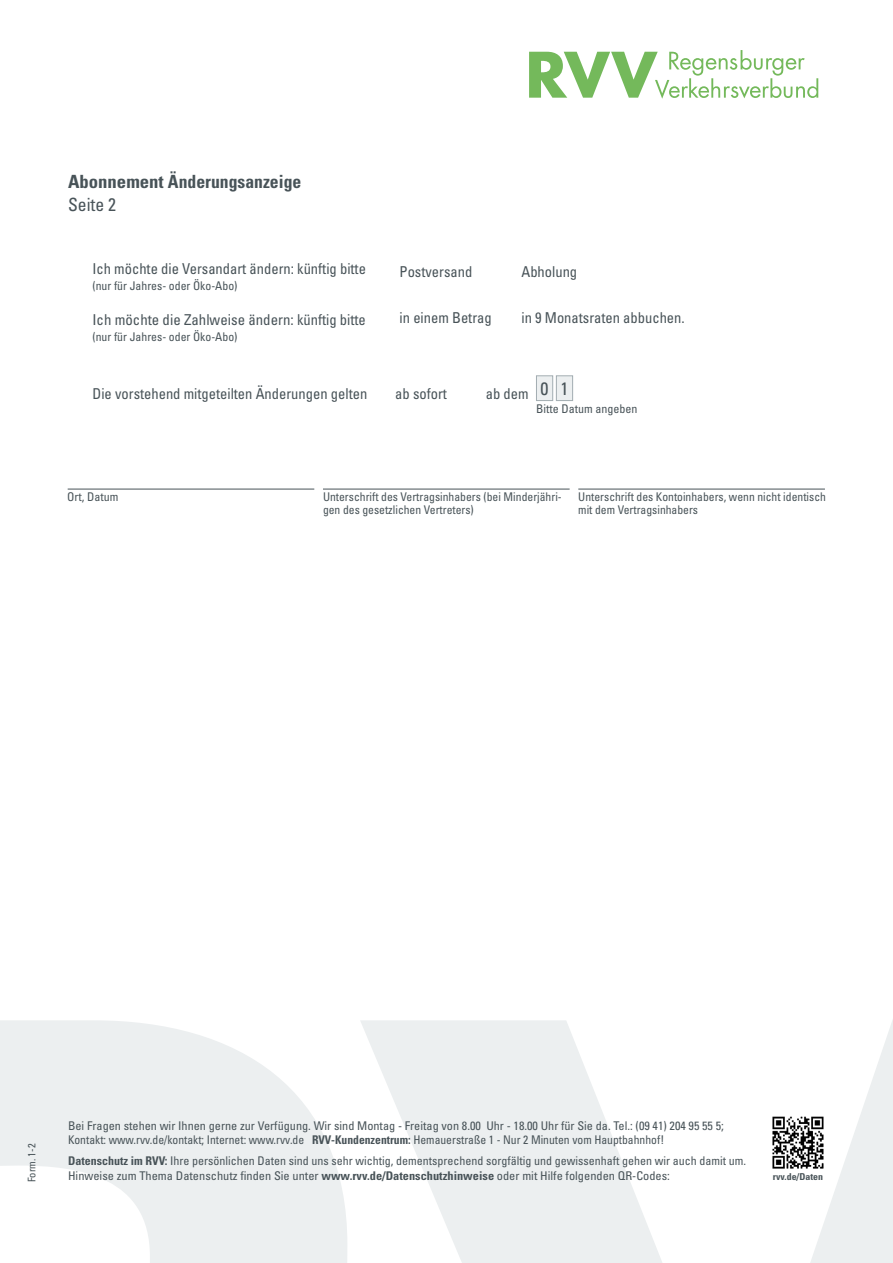
<style>
.page{position:relative;width:893px;height:1263px;background:#fff}
.page>*{position:absolute;margin:0;border:0;box-sizing:border-box;transform-origin:0 0}
.t1{font:700 condensed 18.15px "Univers LT Std";color:#485358}
.t2{font:condensed 18.15px "Univers LT Std";color:#485358}
.t3{font:condensed 15px "Univers LT Std";color:#485358}
.t4{font:condensed 12px/13.5px "Univers LT Std";color:#485358}
.t5{font:condensed 10.5px "Univers LT Std";color:#485358}
.t6{font:700 condensed 9.45px "Univers LT Std";color:#485358;scale:1.04 1}
.s1{font-weight:700}
</style>
<div class="page">
<hr style="left:68px;top:489px;width:246px;height:1px;background:#485358">
<hr style="left:323px;top:489px;width:247px;height:1px;background:#485358">
<hr style="left:578px;top:489px;width:247px;height:1px;background:#485358">
<div style="left:536px;top:376px;width:17px;height:25px;background:#eceff0"></div>
<div style="left:536px;top:375px;width:17px;height:26px;border:1px solid #a3adb2"></div>
<div style="left:556px;top:376px;width:17px;height:25px;background:#eceff0"></div>
<div style="left:556px;top:375px;width:17px;height:26px;border:1px solid #a3adb2"></div>
<svg style="left:529px;top:50px;width:289px;height:49px"></svg>
<svg style="left:810px;top:1020px;width:83px;height:243px"></svg>
<svg style="left:360px;top:1020px;width:302px;height:243px;fill:#eceff0"></svg>
<svg style="left:0;top:1020px;width:347px;height:243px;fill:#eceff0"></svg>
<img style="left:772px;top:1109px;width:59px;height:66px">
<h1 class="t1" style="left:68px;top:171px;width:235px">Abonnement Änderungsanzeige</h1>
<h1 class="t2" style="left:68px;top:193px;width:50px">Seite 2</h1>
<p class="t3" style="left:92px;top:259px;width:275px">Ich möchte die Versandart ändern: künftig bitte</p>
<p class="t4" style="left:92px;top:279px;width:147px">(nur für Jahres- oder Öko-Abo)</p>
<p class="t3" style="left:92px;top:310px;width:275px">Ich möchte die Zahlweise ändern: künftig bitte</p>
<p class="t4" style="left:92px;top:330px;width:147px">(nur für Jahres- oder Öko-Abo)</p>
<p class="t3" style="left:400px;top:262px;width:74px">Postversand</p>
<p class="t3" style="left:400px;top:309px;width:94px">in einem Betrag</p>
<p class="t3" style="left:521px;top:262px;width:57px">Abholung</p>
<p class="t3" style="left:521px;top:309px;width:165px">in 9 Monatsraten abbuchen.</p>
<p class="t3" style="left:92px;top:384px;width:276px">Die vorstehend mitgeteilten Änderungen gelten</p>
<p class="t3" style="left:395px;top:384px;width:53px">ab sofort</p>
<p class="t3" style="left:486px;top:384px;width:84px">ab dem <sup>0</sup> <sup>1</sup></p>
<p class="t4" style="left:536px;top:402px;width:103px">Bitte Datum angeben</p>
<p class="t4" style="left:67px;top:490px;width:53px">Ort, Datum</p>
<p class="t4" style="left:323px;top:490px;width:240px">Unterschrift des Vertragsinhabers (bei Minderjähri&shy;gen des gesetzlichen Vertreters)</p>
<p class="t4" style="left:578px;top:490px;width:249px">Unterschrift des Kontoinhabers, wenn nicht identisch mit dem Vertragsinhabers</p>
<p class="t5" style="left:25px;top:1182px;width:40px;rotate:-90deg">Form. 1-2</p>
<p class="t4" style="left:68px;top:1118px;width:657px;line-height:14.4px">Bei Fragen stehen wir Ihnen gerne zur Verfügung. Wir sind Montag - Freitag von 8.00 Uhr - 18.00 Uhr für Sie da. Tel.: (09 41) 204 95 55 5;<br>Kontakt: www.rvv.de/kontakt; Internet: www.rvv.de <span class="s1">RVV-Kundenzentrum:</span> Hemauerstraße 1 - Nur 2 Minuten vom Hauptbahnhof!</p>
<p class="t4" style="left:68px;top:1153px;width:680px;line-height:14.4px"><span class="s1">Datenschutz im RVV:</span> Ihre persönlichen Daten sind uns sehr wichtig, dementsprechend sorgfältig und gewissenhaft gehen wir auch damit um.<br>Hinweise zum Thema Datenschutz finden Sie unter <span class="s1">www.rvv.de/Datenschutzhinweise</span> oder mit Hilfe folgenden QR-Codes:</p>
<p class="t6" style="left:773px;top:1171px;width:50px">rvv.de/Daten</p>
</div>
